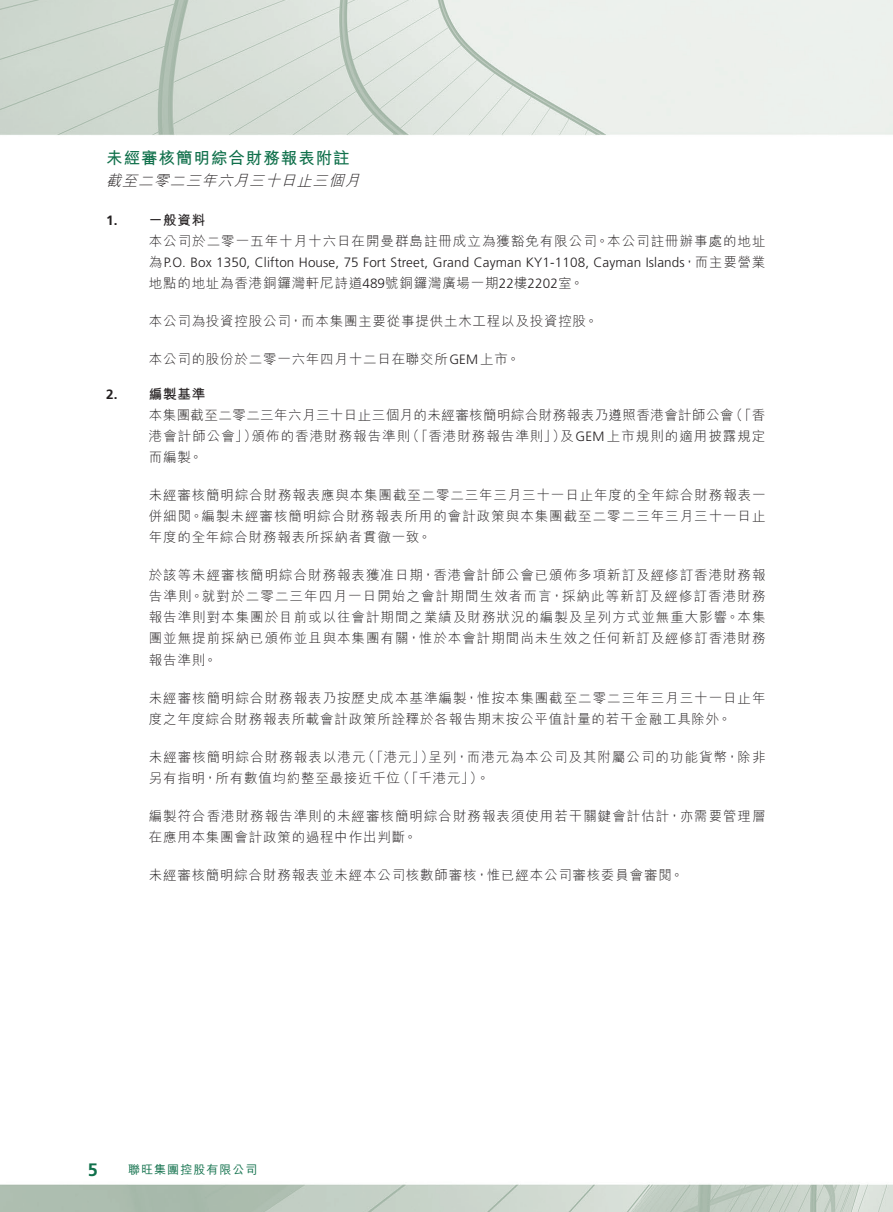
<style>
.page{position:relative;width:893px;height:1212px;background:#fff}
.page>*{position:absolute;margin:0;border:0;box-sizing:border-box;transform-origin:0 0}
.t1{font:700 18px "Frutiger LT Std";color:#10704b}
.t2{font:700 16.5px "M Hei HK";letter-spacing:.06em;color:#10704b}
.t3{font:italic 300 15px "M Hei HK";color:#231f20}
.t4{font:300 13.5px/21px "M Hei HK";letter-spacing:.07em;color:#231f20}
.t5{font:300 13.5px/21px "M Hei HK";letter-spacing:.03em;color:#231f20}
.t6{font:300 13.5px "Frutiger LT Std";letter-spacing:.01em;color:#231f20}
.t7{font:500 12px "M Hei HK";letter-spacing:.085em;color:#10704b}
.s1{font-family:"Frutiger LT Std";font-weight:700}
.s2{font-weight:700}
.s3{font-family:"M Hei HK"}
.s4{font-family:"Frutiger LT Std"}
</style>
<div class="page">
<img style="left:0;top:0;width:893px;height:1212px">
<p class="t2" style="left:106px;top:146px;width:245px">未經審核簡明綜合財務報表附註</p>
<p class="t3" style="left:106px;top:173px;width:259px">截至二零二三年六月三十日止三個月</p>
<p class="t4" style="left:149px;top:210px;width:618px;text-indent:-43px"><span class="s1">1.</span> <span class="s2">一般資料<br></span>本公司於二零一五年十月十六日在開曼群島註冊成立為獲豁免有限公司。本公司註冊辦事處的地址</p>
<p class="t6" style="left:149px;top:255px;width:618px"><span class="s3">為</span>P.O. Box 1350, Clifton House, 75 Fort Street, Grand Cayman KY1-1108, Cayman Islands<span class="s3">，而主要營業</span></p>
<p class="t4" style="left:149px;top:273px;width:436px">地點的地址為香港銅鑼灣軒尼詩道<span class="s4">489</span>號銅鑼灣廣場一期<span class="s4">22</span>樓<span class="s4">2202</span>室。</p>
<p class="t4" style="left:149px;top:311px;width:451px">本公司為投資控股公司，而本集團主要從事提供土木工程以及投資控股。</p>
<p class="t4" style="left:149px;top:349px;width:373px">本公司的股份於二零一六年四月十二日在聯交所<span class="s4">GEM</span>上市。</p>
<p class="t5" style="left:149px;top:384px;width:618px;text-indent:-43px"><span class="s1">2.</span> <span class="s2">編製基準<br></span>本集團截至二零二三年六月三十日止三個月的未經審核簡明綜合財務報表乃遵照香港會計師公會（「香港會計師公會」）頒佈的香港財務報告準則（「香港財務報告準則」）及<span class="s4">GEM</span>上市規則的適用披露規定而編製。</p>
<p class="t4" style="left:149px;top:485px;width:618px;text-align:justify">未經審核簡明綜合財務報表應與本集團截至二零二三年三月三十一日止年度的全年綜合財務報表一併細閱。編製未經審核簡明綜合財務報表所用的會計政策與本集團截至二零二三年三月三十一日止年度的全年綜合財務報表所採納者貫徹一致。</p>
<p class="t4" style="left:149px;top:565px;width:618px;text-align:justify">於該等未經審核簡明綜合財務報表獲准日期，香港會計師公會已頒佈多項新訂及經修訂香港財務報告準則。就對於二零二三年四月一日開始之會計期間生效者而言，採納此等新訂及經修訂香港財務報告準則對本集團於目前或以往會計期間之業績及財務狀況的編製及呈列方式並無重大影響。本集團並無提前採納已頒佈並且與本集團有關，惟於本會計期間尚未生效之任何新訂及經修訂香港財務報告準則。</p>
<p class="t4" style="left:149px;top:687px;width:618px">未經審核簡明綜合財務報表乃按歷史成本基準編製，惟按本集團截至二零二三年三月三十一日止年度之年度綜合財務報表所載會計政策所詮釋於各報告期末按公平值計量的若干金融工具除外。</p>
<p class="t4" style="left:149px;top:746px;width:618px">未經審核簡明綜合財務報表以港元（「港元」）呈列，而港元為本公司及其附屬公司的功能貨幣，除非另有指明，所有數值均約整至最接近千位（「千港元」）。</p>
<p class="t4" style="left:149px;top:805px;width:618px">編製符合香港財務報告準則的未經審核簡明綜合財務報表須使用若干關鍵會計估計，亦需要管理層在應用本集團會計政策的過程中作出判斷。</p>
<p class="t4" style="left:149px;top:864px;width:536px">未經審核簡明綜合財務報表並未經本公司核數師審核，惟已經本公司審核委員會審閱。</p>
<h1 class="t1" style="left:88px;top:1159px;width:12px">5</h1>
<p class="t7" style="left:128px;top:1161px;width:131px">聯旺集團控股有限公司</p>
</div>
